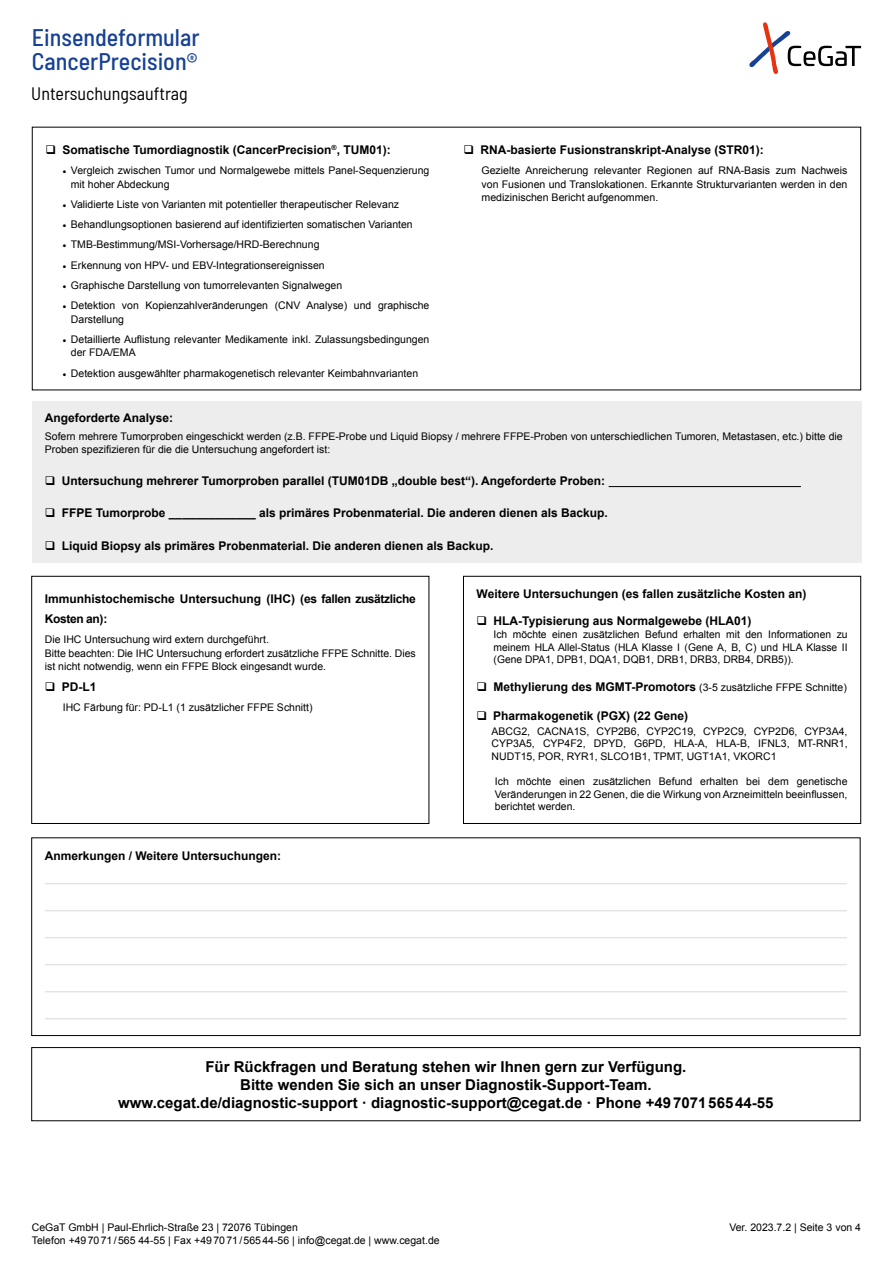
<style>
.page{position:relative;width:893px;height:1263px;background:#fff}
.page>*{position:absolute;margin:0;border:0;box-sizing:border-box;transform-origin:0 0}
.t1{font:500 semi-condensed 24px/24px "Barlow";color:#164194}
.t2{font:semi-condensed 18px "Barlow";color:#000}
.t3{font:700 15px/18px "Arial";color:#000;text-align:center}
.t4{font:700 12px/20.2px "Arial";color:#000}
.t5{font:10.5px/12.6px "Arial";color:#000}
.s1{font-family:"Minion Pro"}
.s2{font-weight:400;font-size:10.5px}
</style>
<div class="page">
<svg style="left:749px;top:22px;width:112px;height:52px"></svg>
<div style="left:32px;top:401px;width:830px;height:161px;background:#ededed"></div>
<hr style="left:609px;top:486px;width:192px;height:1px;background:#000">
<div style="left:31px;top:576px;width:398px;height:248px;border:1px solid #000"></div>
<div style="left:463px;top:576px;width:398px;height:248px;border:1px solid #000"></div>
<hr style="left:45px;top:883px;width:802px;height:1px;background:#dadada">
<hr style="left:45px;top:910px;width:802px;height:1px;background:#dadada">
<hr style="left:45px;top:937px;width:802px;height:1px;background:#dadada">
<hr style="left:45px;top:964px;width:802px;height:1px;background:#dadada">
<hr style="left:45px;top:991px;width:802px;height:1px;background:#dadada">
<hr style="left:45px;top:1018px;width:802px;height:1px;background:#dadada">
<div style="left:31px;top:837px;width:829px;height:199px;border:1px solid #000"></div>
<div style="left:31px;top:1047px;width:829px;height:74px;border:1px solid #000"></div>
<h1 class="t1" style="left:32px;top:24px;width:169px">Einsendeformular<br>CancerPrecision®</h1>
<h2 class="t2" style="left:31px;top:81px;width:158px">Untersuchungsauftrag</h2>
<p class="t4" style="left:45px;top:140px;width:347px">❑ Somatische Tumordiagnostik (CancerPrecision<sup>®</sup>, TUM01):</p>
<p class="t5" style="left:71px;top:164px;width:360px;line-height:13.5px;text-indent:-9px"><span class="s1">•</span> Vergleich zwischen Tumor und Normalgewebe mittels Panel-Sequenzierung mit hoher Abdeckung</p>
<p class="t5" style="left:62px;top:198px;width:338px"><span class="s1">•</span> Validierte Liste von Varianten mit potentieller therapeutischer Relevanz</p>
<p class="t5" style="left:62px;top:218px;width:352px"><span class="s1">•</span> Behandlungsoptionen basierend auf identifizierten somatischen Varianten</p>
<p class="t5" style="left:62px;top:238px;width:259px"><span class="s1">•</span> TMB-Bestimmung/MSI-Vorhersage/HRD-Berechnung</p>
<p class="t5" style="left:62px;top:259px;width:264px"><span class="s1">•</span> Erkennung von HPV- und EBV-Integrationsereignissen</p>
<p class="t5" style="left:62px;top:279px;width:281px"><span class="s1">•</span> Graphische Darstellung von tumorrelevanten Signalwegen</p>
<p class="t5" style="left:71px;top:299px;width:360px;line-height:13.5px;text-indent:-9px"><span class="s1">•</span> Detektion von Kopienzahlveränderungen (CNV Analyse) und graphische<br>Darstellung</p>
<p class="t5" style="left:71px;top:332px;width:360px;line-height:13.5px;text-indent:-9px"><span class="s1">•</span> Detaillierte Auflistung relevanter Medikamente inkl. Zulassungsbedingungen der FDA/EMA</p>
<p class="t5" style="left:62px;top:367px;width:357px"><span class="s1">•</span> Detektion ausgewählter pharmakogenetisch relevanter Keimbahnvarianten</p>
<p class="t4" style="left:463px;top:140px;width:302px">❑ RNA-basierte Fusionstranskript-Analyse (STR01):</p>
<p class="t5" style="left:481px;top:164px;width:367px;line-height:13.5px;text-align:justify">Gezielte Anreicherung relevanter Regionen auf RNA-Basis zum Nachweis von Fusionen und Translokationen. Erkannte Strukturvarianten werden in den medizinischen Bericht aufgenommen.</p>
<p class="t4" style="left:45px;top:408px;width:130px">Angeforderte Analyse:</p>
<p class="t5" style="left:45px;top:430px;width:799px;line-height:13.4px">Sofern mehrere Tumorproben eingeschickt werden (z.B. FFPE-Probe und Liquid Biopsy / mehrere FFPE-Proben von unterschiedlichen Tumoren, Metastasen, etc.) bitte die<br>Proben spezifizieren für die die Untersuchung angefordert ist:</p>
<p class="t4" style="left:45px;top:471px;width:562px">❑ Untersuchung mehrerer Tumorproben parallel (TUM01DB „double best“). Angeforderte Proben:</p>
<p class="t4" style="left:45px;top:503px;width:565px">❑ FFPE Tumorprobe _____________ als primäres Probenmaterial. Die anderen dienen als Backup.</p>
<p class="t4" style="left:45px;top:536px;width:450px">❑ Liquid Biopsy als primäres Probenmaterial. Die anderen dienen als Backup.</p>
<p class="t4" style="left:45px;top:589px;width:372px">Immunhistochemische Untersuchung (IHC) (es fallen zusätzliche<br>Kosten an):</p>
<p class="t5" style="left:45px;top:633px;width:372px;line-height:13.5px">Die IHC Untersuchung wird extern durchgeführt.<br>Bitte beachten: Die IHC Untersuchung erfordert zusätzliche FFPE Schnitte. Dies ist nicht notwendig, wenn ein FFPE Block eingesandt wurde.</p>
<p class="t4" style="left:45px;top:677px;width:53px">❑ PD-L1</p>
<p class="t5" style="left:63px;top:701px;width:251px">IHC Färbung für: PD-L1 (1 zusätzlicher FFPE Schnitt)</p>
<p class="t4" style="left:45px;top:846px;width:238px">Anmerkungen / Weitere Untersuchungen:</p>
<p class="t4" style="left:477px;top:584px;width:331px">Weitere Untersuchungen (es fallen zusätzliche Kosten an)</p>
<p class="t4" style="left:477px;top:611px;width:276px">❑ HLA-Typisierung aus Normalgewebe (HLA01)</p>
<p class="t5" style="left:494px;top:628px;width:355px;text-align:justify">Ich möchte einen zusätzlichen Befund erhalten mit den Informationen zu meinem HLA Allel-Status (HLA Klasse I (Gene A, B, C) und HLA Klasse II (Gene DPA1, DPB1, DQA1, DQB1, DRB1, DRB3, DRB4, DRB5)).</p>
<p class="t4" style="left:477px;top:677px;width:372px">❑ Methylierung des MGMT-Promotors <span class="s2">(3-5 zusätzliche FFPE Schnitte)</span></p>
<p class="t4" style="left:477px;top:706px;width:213px">❑ Pharmakogenetik (PGX) (22 Gene)</p>
<p class="t5" style="left:492px;top:725px;width:357px;text-align:justify">ABCG2, CACNA1S, CYP2B6, CYP2C19, CYP2C9, CYP2D6, CYP3A4, CYP3A5, CYP4F2, DPYD, G6PD, HLA-A, HLA-B, IFNL3, MT-RNR1, NUDT15, POR, RYR1, SLCO1B1, TPMT, UGT1A1, VKORC1</p>
<p class="t5" style="left:495px;top:775px;width:354px;text-align:justify">Ich möchte einen zusätzlichen Befund erhalten bei dem genetische Veränderungen in 22 Genen, die die Wirkung von Arzneimitteln beeinflussen, berichtet werden.</p>
<h3 class="t3" style="left:118px;top:1058px;width:657px">Für Rückfragen und Beratung stehen wir Ihnen gern zur Verfügung.<br>Bitte wenden Sie sich an unser Diagnostik-Support-Team.<br>www.cegat.de/diagnostic-support · diagnostic-support@cegat.de · Phone +49707156544-55</h3>
<p class="t5" style="left:32px;top:1221px;width:409px">CeGaT GmbH | Paul-Ehrlich-Straße 23 | 72076 Tübingen<br>Telefon +49 70 71 / 565 44-55 | Fax +49 70 71 / 565 44-56 | info@cegat.de | www.cegat.de</p>
<p class="t5" style="left:729px;top:1221px;width:133px">Ver. 2023.7.2 | Seite 3 von 4</p>
</div>
